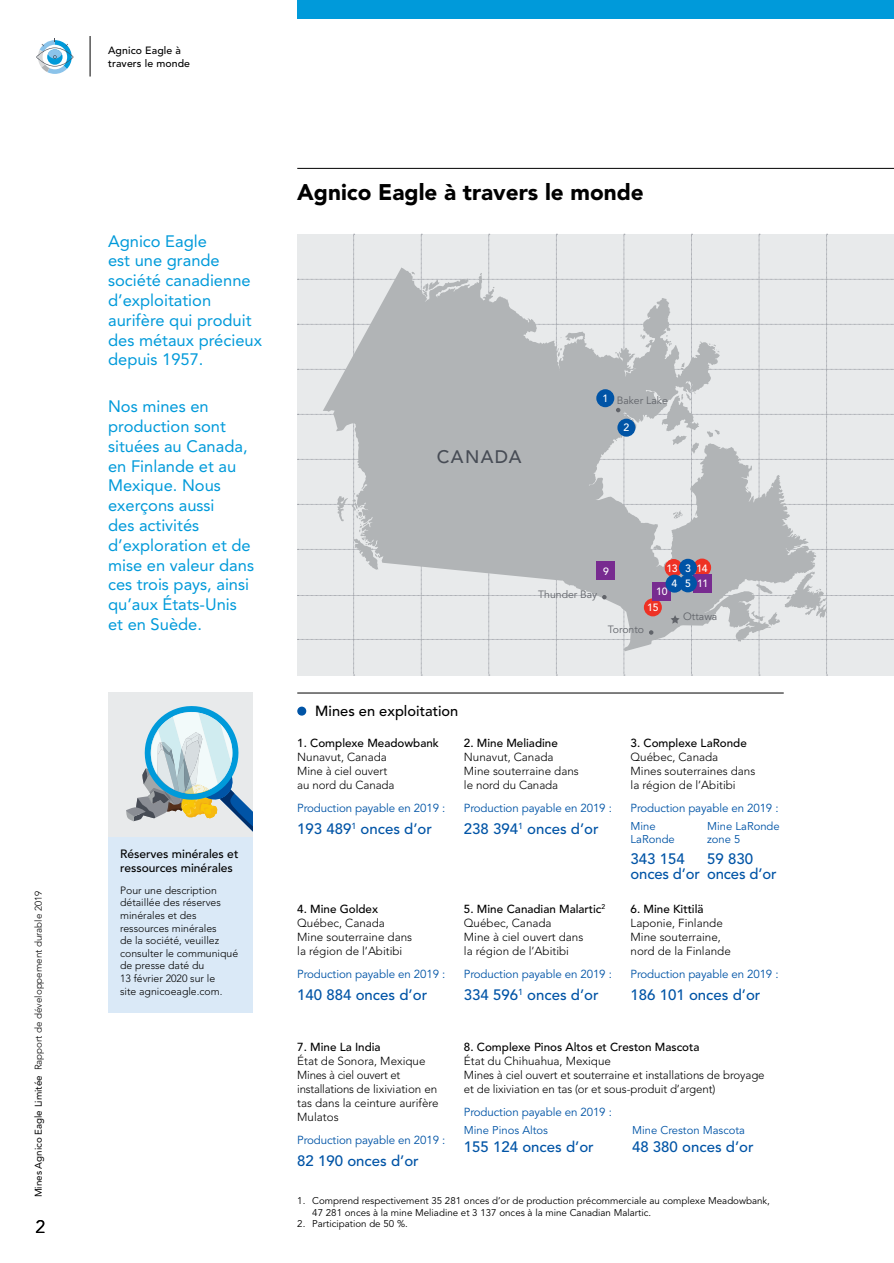
<style>
.page{position:relative;width:894px;height:1263px;background:#fff}
.page>*{position:absolute;margin:0;border:0;box-sizing:border-box;transform-origin:0 0}
.Header_FR{font:900 22.5px "Avenir LT Std";color:#000}
.t1{font:500 18px "Avenir LT Std";letter-spacing:.075em;color:#474c55}
.t2{font:18px "Avenir LT Std";color:#000}
.Lead-in_-_Roman_11_a{font:16.5px/19.8px "Avenir LT Std";color:#009ada}
.t3{font:500 15px/15px "Avenir LT Std";color:#0054a6}
.t4{font:500 14.7px "Avenir LT Std";color:#000}
.t5{font:500 12px/14.4px "Avenir LT Std";color:#000}
.t6{font:300 11.7px/14px "Avenir LT Std";color:#000}
.t7{font:11.7px "Avenir LT Std";letter-spacing:-.01em;color:#0054a6}
.t8{font:500 11.7px "Avenir LT Std";color:#000}
.t9{font:11.25px "Avenir LT Std";color:#0054a6}
.t10{font:300 10.5px/12.6px "Avenir LT Std";color:#000}
.t11{font:10.5px "Avenir LT Std";color:#61646a}
.t12{font:500 10.5px/12.6px "Avenir LT Std";letter-spacing:.01em;color:#000}
.t13{font:500 10.5px "Avenir LT Std";letter-spacing:-.035em;color:#fff}
.t14{font:9.75px/11.7px "Avenir LT Std";color:#000}
.t15{font:300 9.75px "Avenir LT Std";color:#000}
.s1{font-weight:400}
</style>
<div class="page">
<hr style="left:297px;top:168px;width:596px;height:1px;background:#000">
<div style="left:297px;top:0;width:596px;height:18px;background:#009ada"></div>
<svg style="left:36px;top:39px;width:38px;height:35px"></svg>
<div style="left:108px;top:692px;width:144px;height:144px;background:#e8eaeb"></div>
<svg style="left:126px;top:706px;width:126px;height:125px"></svg>
<div style="left:108px;top:836px;width:144px;height:176px;background:#dae9f7"></div>
<svg style="left:297px;top:234px;width:597px;height:442px;background:#d1d3d5"></svg>
<hr style="left:297px;top:693px;width:486px;height:1px;background:#000">
<div style="left:298px;top:707px;width:7px;height:8px;background:#0054a6;border-radius:50%"></div>
<div style="left:297px;top:706px;width:9px;height:9px;border:2px solid #0054a6;border-radius:50%"></div>
<hr style="left:90px;top:36px;width:1px;height:41px;background:#000">
<p class="t15" style="left:33px;top:1197px;width:308px;rotate:-90deg"><span class="s1">Mines Agnico Eagle Limitée</span> Rapport de développement durable 2019</p>
<h2 class="t2" style="left:35px;top:1216px;width:12px">2</h2>
<p class="t12" style="left:108px;top:44px;width:83px">Agnico Eagle à travers le monde</p>
<p class="Lead-in_-_Roman_11_a" style="left:108px;top:231px;width:155px">Agnico Eagle<br>est une grande société canadienne d’exploitation aurifère qui produit des métaux précieux depuis 1957.</p>
<p class="Lead-in_-_Roman_11_a" style="left:108px;top:397px;width:147px">Nos mines en production sont situées au Canada, en Finlande et au<br>Mexique. Nous exerçons aussi<br>des activités d’exploration et de mise en valeur dans ces trois pays, ainsi qu’aux États-Unis et en Suède.</p>
<p class="t5" style="left:120px;top:846px;width:120px">Réserves minérales et ressources minérales</p>
<p class="t10" style="left:120px;top:884px;width:120px">Pour une description détaillée des réserves minérales et des ressources minérales<br>de la société, veuillez consulter le communiqué de presse daté du<br>13 février 2020 sur le<br>site agnicoeagle.com.</p>
<p class="Header_FR" style="left:297px;top:179px;width:348px">Agnico Eagle à travers le monde</p>
<p class="t1" style="left:436px;top:446px;width:86px">CANADA</p>
<p class="t13" style="left:602px;top:392px;width:7px">1</p>
<p class="t11" style="left:616px;top:394px;width:52px">Baker Lake</p>
<p class="t13" style="left:623px;top:421px;width:7px">2</p>
<p class="t4" style="left:315px;top:702px;width:145px">Mines en exploitation</p>
<p class="t13" style="left:602px;top:565px;width:7px">9</p>
<p class="t11" style="left:538px;top:588px;width:61px">Thunder Bay</p>
<p class="t13" style="left:666px;top:562px;width:13px">13</p>
<p class="t13" style="left:696px;top:562px;width:13px">14</p>
<p class="t13" style="left:684px;top:562px;width:7px">3</p>
<p class="t13" style="left:697px;top:577px;width:13px">11</p>
<p class="t13" style="left:671px;top:577px;width:7px">4</p>
<p class="t13" style="left:684px;top:577px;width:7px">5</p>
<p class="t13" style="left:655px;top:585px;width:13px">10</p>
<p class="t13" style="left:647px;top:601px;width:13px">15</p>
<p class="t11" style="left:683px;top:610px;width:36px">Ottawa</p>
<p class="t11" style="left:607px;top:623px;width:38px">Toronto</p>
<p class="t8" style="left:297px;top:736px;width:143px">1. Complexe Meadowbank</p>
<p class="t6" style="left:297px;top:750px;width:91px">Nunavut, Canada</p>
<p class="t6" style="left:297px;top:764px;width:99px">Mine à ciel ouvert au nord du Canada</p>
<p class="t7" style="left:297px;top:801px;width:149px">Production payable en 2019 :</p>
<p class="t3" style="left:297px;top:822px;width:136px">193 489<sup>1</sup> onces d’or</p>
<p class="t8" style="left:464px;top:736px;width:95px">2. Mine Meliadine</p>
<p class="t6" style="left:464px;top:750px;width:91px">Nunavut, Canada</p>
<p class="t6" style="left:464px;top:764px;width:116px">Mine souterraine dans le nord du Canada</p>
<p class="t7" style="left:464px;top:801px;width:149px">Production payable en 2019 :</p>
<p class="t3" style="left:464px;top:822px;width:136px">238 394<sup>1</sup> onces d’or</p>
<p class="t8" style="left:297px;top:902px;width:82px">4. Mine Goldex</p>
<p class="t6" style="left:297px;top:916px;width:89px">Québec, Canada</p>
<p class="t6" style="left:297px;top:930px;width:116px">Mine souterraine dans la région de l’Abitibi</p>
<p class="t7" style="left:297px;top:967px;width:149px">Production payable en 2019 :</p>
<p class="t3" style="left:297px;top:988px;width:131px">140 884 onces d’or</p>
<p class="t8" style="left:464px;top:902px;width:143px">5. Mine Canadian Malartic<sup>2</sup></p>
<p class="t6" style="left:464px;top:916px;width:89px">Québec, Canada</p>
<p class="t6" style="left:464px;top:930px;width:121px">Mine à ciel ouvert dans la région de l’Abitibi</p>
<p class="t7" style="left:464px;top:967px;width:149px">Production payable en 2019 :</p>
<p class="t3" style="left:464px;top:988px;width:136px">334 596<sup>1</sup> onces d’or</p>
<p class="t8" style="left:630px;top:736px;width:118px">3. Complexe LaRonde</p>
<p class="t6" style="left:630px;top:750px;width:89px">Québec, Canada</p>
<p class="t6" style="left:630px;top:764px;width:126px">Mines souterraines dans la région de l’Abitibi</p>
<p class="t7" style="left:630px;top:801px;width:149px">Production payable en 2019 :</p>
<p class="t9" style="left:630px;top:819px;width:27px">Mine</p>
<p class="t9" style="left:706px;top:819px;width:74px">Mine LaRonde</p>
<p class="t9" style="left:630px;top:833px;width:46px">LaRonde</p>
<p class="t9" style="left:706px;top:833px;width:35px">zone 5</p>
<p class="t3" style="left:630px;top:851px;width:56px">343 154</p>
<p class="t3" style="left:630px;top:851px;width:147px;text-indent:76px">59 830 onces d’or onces d’or</p>
<p class="t8" style="left:630px;top:902px;width:74px">6. Mine Kittilä</p>
<p class="t6" style="left:630px;top:916px;width:94px">Laponie, Finlande</p>
<p class="t6" style="left:630px;top:930px;width:102px">Mine souterraine, nord de la Finlande</p>
<p class="t7" style="left:630px;top:967px;width:149px">Production payable en 2019 :</p>
<p class="t3" style="left:630px;top:988px;width:131px">186 101 onces d’or</p>
<p class="t8" style="left:297px;top:1040px;width:85px">7. Mine La India</p>
<p class="t6" style="left:297px;top:1054px;width:130px">État de Sonora, Mexique</p>
<p class="t6" style="left:297px;top:1068px;width:143px">Mines à ciel ouvert et installations de lixiviation en tas dans la ceinture aurifère<br>Mulatos</p>
<p class="t7" style="left:297px;top:1133px;width:149px">Production payable en 2019 :</p>
<p class="t3" style="left:297px;top:1154px;width:123px">82 190 onces d’or</p>
<p class="t14" style="left:312px;top:1195px;width:459px;text-indent:-15px">1. Comprend respectivement 35 281 onces d’or de production précommerciale au complexe Meadowbank,<br>47 281 onces à la mine Meliadine et 3 137 onces à la mine Canadian Malartic.</p>
<p class="t14" style="left:297px;top:1218px;width:112px">2. Participation de 50 %.</p>
<p class="t8" style="left:464px;top:1040px;width:237px">8. Complexe Pinos Altos et Creston Mascota</p>
<p class="t6" style="left:464px;top:1054px;width:148px">État du Chihuahua, Mexique</p>
<p class="t6" style="left:464px;top:1068px;width:302px">Mines à ciel ouvert et souterraine et installations de broyage et de lixiviation en tas (or et sous-produit d’argent)</p>
<p class="t7" style="left:464px;top:1105px;width:149px">Production payable en 2019 :</p>
<p class="t9" style="left:464px;top:1123px;width:85px">Mine Pinos Altos</p>
<p class="t9" style="left:631px;top:1123px;width:114px">Mine Creston Mascota</p>
<p class="t3" style="left:464px;top:1139px;width:131px">155 124 onces d’or</p>
<p class="t3" style="left:632px;top:1139px;width:123px">48 380 onces d’or</p>
</div>
